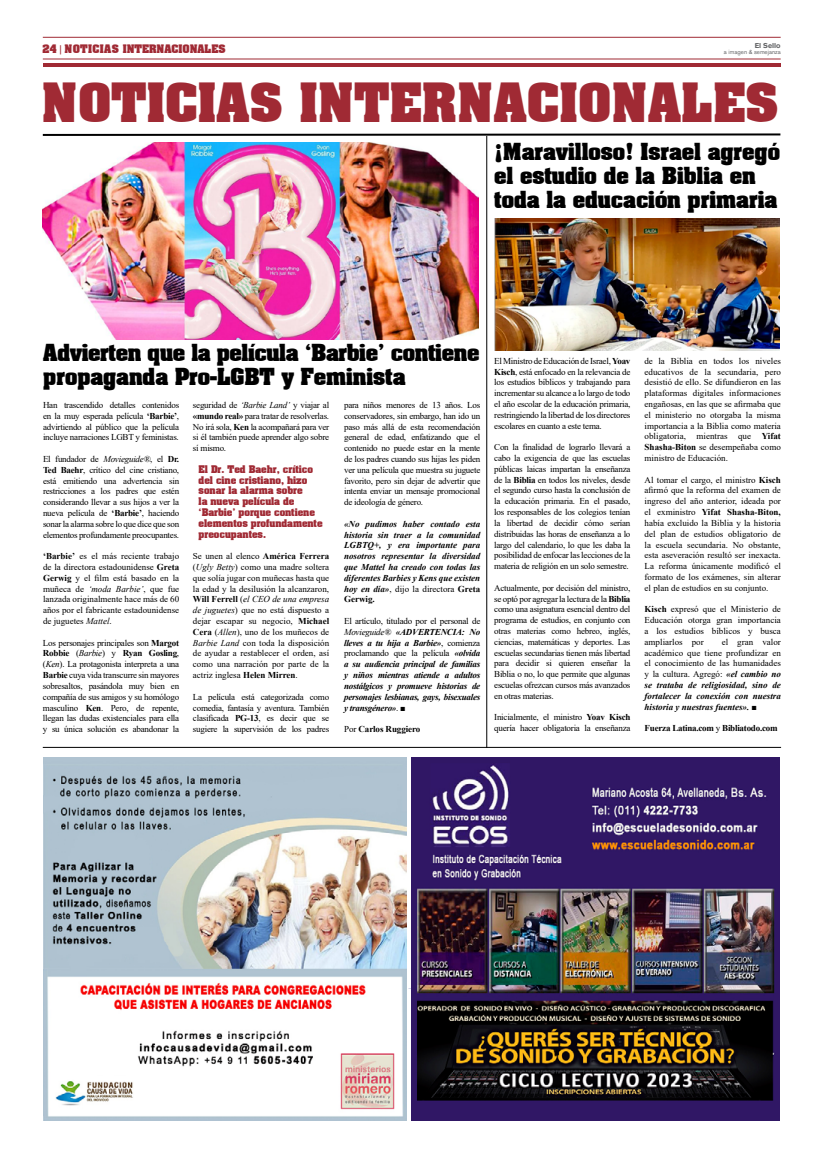
<style>
.page{position:relative;width:823px;height:1163px;background:#fff}
.page>*{position:absolute;margin:0;border:0;box-sizing:border-box;transform-origin:0 0}
.t1{font:700 46px "Aaron";letter-spacing:.01em;color:#a02a34}
.t2{font:700 20px/24px "Aaron";color:#000}
.t3{font:700 10px "Aaron";color:#a02a34}
.t4{font:9px/10.8px "Times New Roman";letter-spacing:-.025em;color:#000;text-align:justify}
.t5{font:italic 700 9px/10.8px "Times New Roman";color:#000;text-align:justify}
.t6{font:700 9px/10.8px "Aaron";color:#a02a34}
.t7{font:700 9px "Times New Roman";letter-spacing:-.025em;color:#000}
.t8{font:700 7px "Akzidenz Grotesk BQ";color:#636466}
.t9{font:6px "Akzidenz Grotesk BQ Reg OK";color:#636466}
.s1{font-family:"Akzidenz Grotesk BQ Reg OK";font-weight:400}
.s2{font-weight:700}
.s3{font-style:italic}
.s4{font-weight:400;font-style:normal}
.s5{font-style:normal}
.s6{font-weight:400}
</style>
<div class="page">
<hr style="left:43px;top:59px;width:737px;height:1px;background:#a02a34">
<hr style="left:43px;top:63px;width:737px;height:4px;background:#a02a34">
<hr style="left:43px;top:37px;width:737px;height:1px;background:#a02a34">
<svg style="left:42px;top:133px;width:739px;height:4px"></svg>
<hr style="left:43px;top:747px;width:737px;height:1px;background:#000">
<img style="left:43px;top:757px;width:363px;height:363px">
<img style="left:411px;top:757px;width:368px;height:363px">
<img style="left:43px;top:142px;width:435px;height:197px">
<img style="left:494px;top:218px;width:285px;height:132px">
<hr style="left:486px;top:136px;width:1px;height:612px;background:#000">
<p class="t3" style="left:43px;top:40px;width:184px">24 <span class="s1">|</span> NOTICIAS INTERNACIONALES</p>
<p class="t8" style="left:754px;top:41px;width:27px">El Sello</p>
<p class="t9" style="left:723px;top:48px;width:58px">a imagen &amp; semejanza</p>
<h1 class="t1" style="left:42px;top:63px;width:738px">NOTICIAS INTERNACIONALES</h1>
<h2 class="t2" style="left:494px;top:139px;width:287px">¡Maravilloso! Israel agregó el estudio de la Biblia en toda la educación primaria</h2>
<h2 class="t2" style="left:43px;top:339px;width:437px">Advierten que la película ‘Barbie’ contiene propaganda Pro-LGBT y Feminista</h2>
<p class="t4" style="left:43px;top:399px;width:138px">Han trascendido detalles contenidos en la muy esperada película <span class="s2">‘Barbie’</span>, advirtiendo al público que la película incluye narraciones LGBT y feministas.</p>
<p class="t4" style="left:43px;top:453px;width:138px">El fundador de <span class="s3">Movieguide®</span>, el <span class="s2">Dr.<br>Ted Baehr</span>, crítico del cine cristiano, está emitiendo una advertencia sin restricciones a los padres que estén considerando llevar a sus hijos a ver la nueva película de <span class="s2">‘Barbie’</span>, haciendo sonar la alarma sobre lo que dice que son elementos profundamente preocupantes.</p>
<p class="t4" style="left:43px;top:550px;width:138px"><span class="s2">‘Barbie’</span> es el más reciente trabajo de la directora estadounidense <span class="s2">Greta Gerwig</span> y el film está basado en la muñeca de <span class="s3">‘moda Barbie’</span>, que fue lanzada originalmente hace más de 60 años por el fabricante estadounidense de juguetes <span class="s3">Mattel</span>.</p>
<p class="t4" style="left:43px;top:637px;width:138px">Los personajes principales son <span class="s2">Margot Robbie</span> (<span class="s3">Barbie</span>) y <span class="s2">Ryan Gosling</span>, (<span class="s3">Ken</span>). La protagonista interpreta a una <span class="s2">Barbie</span> cuya vida transcurre sin mayores sobresaltos, pasándola muy bien en compañía de sus amigos y su homólogo masculino <span class="s2">Ken</span>. Pero, de repente, llegan las dudas existenciales para ella y su única solución es abandonar la</p>
<p class="t4" style="left:193px;top:399px;width:138px">seguridad de <span class="s3">‘Barbie Land’</span> y viajar al <span class="s2">«mundo real»</span> para tratar de resolverlas.<br>No irá sola, <span class="s2">Ken</span> la acompañará para ver si él también puede aprender algo sobre sí mismo.</p>
<p class="t6" style="left:198px;top:463px;width:125px">El Dr. Ted Baehr, crítico del cine cristiano, hizo sonar la alarma sobre<br>la nueva película de ‘Barbie’ porque contiene elementos profundamente preocupantes.</p>
<p class="t4" style="left:193px;top:550px;width:138px">Se unen al elenco <span class="s2">América Ferrera </span>(<span class="s3">Ugly Betty</span>) como una madre soltera que solía jugar con muñecas hasta que la edad y la desilusión la alcanzaron, <span class="s2">Will Ferrell</span> (<span class="s3">el CEO de una empresa de juguetes</span>) que no está dispuesto a dejar escapar su negocio, <span class="s2">Michael Cera</span> (<span class="s3">Allen</span>), uno de los muñecos de <span class="s3">Barbie Land</span> con toda la disposición de ayudar a restablecer el orden, así como una narración por parte de la actriz inglesa <span class="s2">Helen Mirren</span>.</p>
<p class="t4" style="left:193px;top:691px;width:138px">La película está categorizada como comedia, fantasía y aventura. También clasificada <span class="s2">PG-13</span>, es decir que se sugiere la supervisión de los padres</p>
<p class="t4" style="left:344px;top:399px;width:138px">para niños menores de 13 años. Los conservadores, sin embargo, han ido un paso más allá de esta recomendación general de edad, enfatizando que el contenido no puede estar en la mente de los padres cuando sus hijas les piden ver una película que muestra su juguete favorito, pero sin dejar de advertir que intenta enviar un mensaje promocional de ideología de género.</p>
<p class="t5" style="left:344px;top:518px;width:138px">«No pudimos haber contado esta historia sin traer a la comunidad LGBTQ+, y era importante para nosotros representar la diversidad que Mattel ha creado con todas las diferentes Barbies y Kens que existen hoy en día»<span class="s4">, dijo la directora</span> <span class="s5">Greta Gerwig.</span></p>
<p class="t5" style="left:344px;top:615px;width:138px"><span class="s4">El artículo, titulado por el personal de </span><span class="s6">Movieguide®</span> «ADVERTENCIA: No lleves a tu hija a Barbie»<span class="s4">, comienza proclamando que la película</span> «olvida a su audiencia principal de familias y niños mientras atiende a adultos nostálgicos y promueve historias de personajes lesbianas, gays, bisexuales y transgénero»<span class="s4">. ■</span></p>
<p class="t7" style="left:344px;top:722px;width:78px"><span class="s6">Por</span> Carlos Ruggiero</p>
<p class="t4" style="left:494px;top:355px;width:138px">El Ministro de Educación de Israel, <span class="s2">Yoav Kisch</span>, está enfocado en la relevancia de los estudios bíblicos y trabajando para incrementar su alcance a lo largo de todo el año escolar de la educación primaria, restringiendo la libertad de los directores escolares en cuanto a este tema.</p>
<p class="t4" style="left:494px;top:441px;width:138px">Con la finalidad de lograrlo llevará a cabo la exigencia de que las escuelas públicas laicas impartan la enseñanza de la <span class="s2">Biblia</span> en todos los niveles, desde el segundo curso hasta la conclusión de la educación primaria. En el pasado, los responsables de los colegios tenían la libertad de decidir cómo serían distribuidas las horas de enseñanza a lo largo del calendario, lo que les daba la posibilidad de enfocar las lecciones de la materia de religión en un solo semestre.</p>
<p class="t4" style="left:494px;top:582px;width:138px">Actualmente, por decisión del ministro, se optó por agregar la lectura de la <span class="s2">Biblia </span>como una asignatura esencial dentro del programa de estudios, en conjunto con otras materias como hebreo, inglés, ciencias, matemáticas y deportes. Las escuelas secundarias tienen más libertad para decidir si quieren enseñar la Biblia o no, lo que permite que algunas escuelas ofrezcan cursos más avanzados en otras materias.</p>
<p class="t4" style="left:494px;top:711px;width:138px">Inicialmente, el ministro <span class="s2">Yoav Kisch </span>quería hacer obligatoria la enseñanza</p>
<p class="t4" style="left:644px;top:355px;width:138px">de la Biblia en todos los niveles educativos de la secundaria, pero desistió de ello. Se difundieron en las plataformas digitales informaciones engañosas, en las que se afirmaba que el ministerio no otorgaba la misma importancia a la Biblia como materia obligatoria, mientras que <span class="s2">Yifat Shasha-Biton</span> se desempeñaba como ministro de Educación.</p>
<p class="t4" style="left:644px;top:474px;width:138px">Al tomar el cargo, el ministro <span class="s2">Kisch </span>afirmó que la reforma del examen de ingreso del año anterior, ideada por el exministro <span class="s2">Yifat Shasha-Biton, </span>había excluido la Biblia y la historia del plan de estudios obligatorio de la escuela secundaria. No obstante, esta aseveración resultó ser inexacta.<br>La reforma únicamente modificó el formato de los exámenes, sin alterar el plan de estudios en su conjunto.</p>
<p class="t4" style="left:644px;top:603px;width:138px"><span class="s2">Kisch</span> expresó que el Ministerio de Educación otorga gran importancia a los estudios bíblicos y busca ampliarlos por</p>
<p class="t5" style="left:644px;top:636px;width:138px;text-indent:77px"><span class="s4">el gran valor académico que tiene profundizar en el conocimiento de las humanidades y la cultura. Agregó:</span> «el cambio no se trataba de religiosidad, sino de fortalecer la conexión con nuestra historia y nuestras fuentes». <span class="s4">■</span></p>
<p class="t7" style="left:644px;top:721px;width:134px">Fuerza Latina.com <span class="s6">y</span> Bibliatodo.com</p>
</div>
